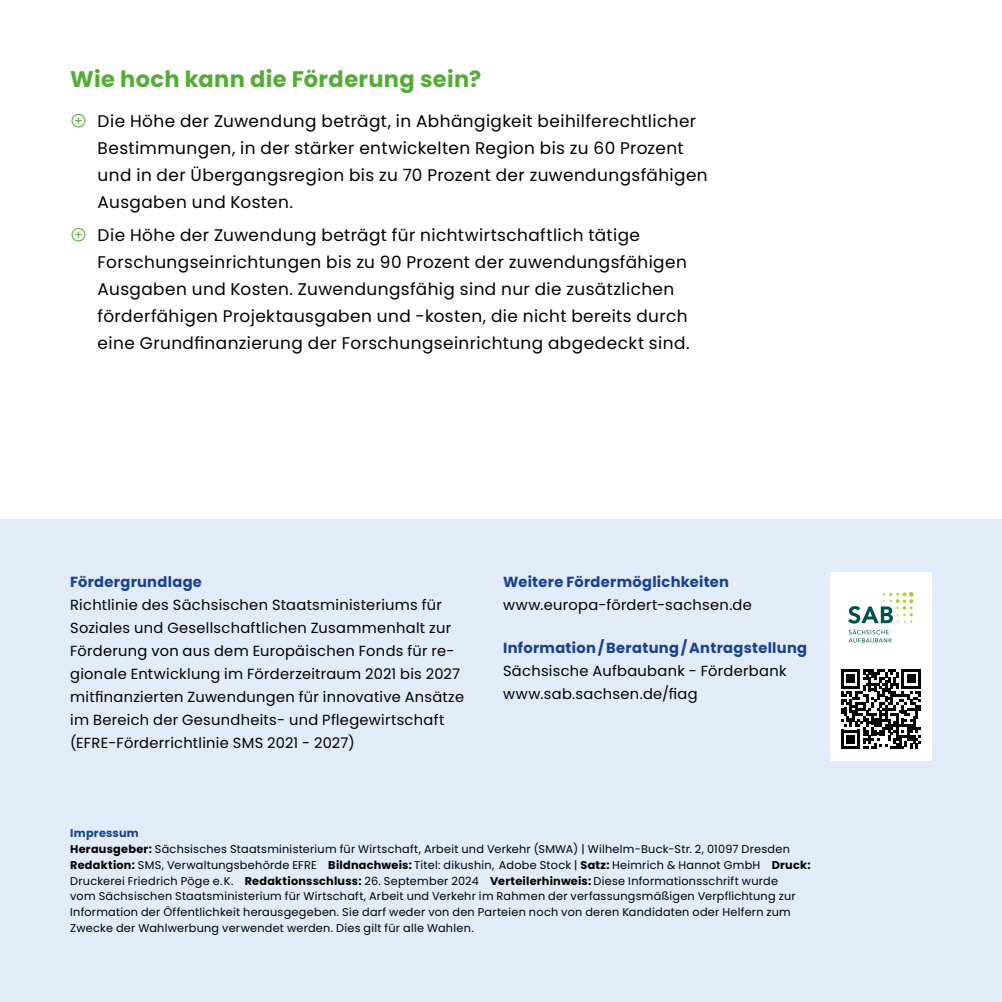
<style>
.page{position:relative;width:1002px;height:1002px;background:#fff}
.page>*{position:absolute;margin:0;border:0;box-sizing:border-box;transform-origin:0 0}
.Head_2_10_pt{font:700 22.5px "Poppins";letter-spacing:.015em;color:#52ae32}
.t1{font:16.88px/27px "Poppins";letter-spacing:.025em;color:#000}
.Infotext{font:14.62px/22.9px "Poppins";letter-spacing:.02em;color:#000}
.Infotext_-_HEAD_3_-_6_5pt_Blau{font:700 14.62px "Poppins";letter-spacing:.02em;color:#164194}
.Impressum_Impressum_Fließtext{font:11.25px/15.8px "Poppins";letter-spacing:.025em;color:#000}
.Impressum_Impressum_Head{font:700 11.25px "Poppins";letter-spacing:.02em;color:#164194}
.s1{font-family:"la solid 900";color:#52ae32}
.s2{font-weight:700}
</style>
<div class="page">
<div style="left:0;top:519px;width:1001px;height:482px;background:#e2ebf8"></div>
<div style="left:829px;top:572px;width:102px;height:188px;background:#fff"></div>
<svg style="left:841px;top:669px;width:79px;height:80px"></svg>
<svg style="left:848px;top:629px;width:44px;height:13px"></svg>
<svg style="left:848px;top:592px;width:65px;height:31px"></svg>
<h2 class="Head_2_10_pt" style="left:70px;top:66px;width:412px">Wie hoch kann die Förderung sein?</h2>
<p class="t1" style="left:98px;top:107px;width:611px;text-indent:-27px"><span class="s1">͖</span> Die Höhe der Zuwendung beträgt, in Abhängigkeit beihilferechtlicher Bestimmungen, in der stärker entwickelten Region bis zu 60 Prozent und in der Übergangsregion bis zu 70 Prozent der zuwendungsfähigen Ausgaben und Kosten.</p>
<p class="t1" style="left:98px;top:222px;width:593px;text-indent:-27px"><span class="s1">͖</span> Die Höhe der Zuwendung beträgt für nichtwirtschaftlich tätige Forschungseinrichtungen bis zu 90 Prozent der zuwendungsfähigen Ausgaben und Kosten. Zuwendungsfähig sind nur die zusätzlichen förderfähigen Projektausgaben und -kosten, die nicht bereits durch eine Grundfinanzierung der Forschungseinrichtung abgedeckt sind.</p>
<h3 class="Infotext_-_HEAD_3_-_6_5pt_Blau" style="left:70px;top:573px;width:133px">Fördergrundlage</h3>
<p class="Infotext" style="left:70px;top:593px;width:395px">Richtlinie des Sächsischen Staatsministeriums für Soziales und Gesellschaftlichen Zusammenhalt zur Förderung von aus dem Europäischen Fonds für re&shy;gionale Entwicklung im Förderzeitraum 2021 bis 2027 mitfinanzierten Zuwendungen für innovative Ansätze im Bereich der Gesundheits- und Pflegewirtschaft (EFRE-Förderrichtlinie SMS 2021 - 2027)</p>
<h3 class="Infotext_-_HEAD_3_-_6_5pt_Blau" style="left:503px;top:573px;width:227px">Weitere Fördermöglichkeiten</h3>
<p class="Infotext" style="left:503px;top:593px;width:250px">www.europa-fördert-sachsen.de</p>
<h3 class="Infotext_-_HEAD_3_-_6_5pt_Blau" style="left:503px;top:639px;width:305px">Information/ -Beratung/ -Antragstellung</h3>
<p class="Infotext" style="left:503px;top:659px;width:285px">Sächsische Aufbaubank - Förderbank</p>
<p class="Infotext" style="left:503px;top:682px;width:196px">www.sab.sachsen.de/fiag</p>
<p class="Impressum_Impressum_Head" style="left:70px;top:826px;width:70px">Impressum</p>
<p class="Impressum_Impressum_Fließtext" style="left:70px;top:841px;width:724px"><span class="s2">Herausgeber:</span> Sächsisches Staatsministerium für Wirtschaft, Arbeit und Verkehr (SMWA) | --Wilhelm-Buck-Str. 2, 01097 --Dresden ---</p>
<p class="Impressum_Impressum_Fließtext" style="left:70px;top:856px;width:741px"><span class="s2">Redaktion:</span> SMS, Verwaltungsbehörde EFRE <span class="s2">Bildnachweis:</span> Titel: dikushin, Adobe Stock | <span class="s2">Satz:</span> Heimrich &amp; Hannot GmbH <span class="s2">Druck:<br></span>Druckerei Friedrich Pöge e.K. <span class="s2">Redaktionsschluss:</span> 26. September 2024 -<span class="s2">Verteilerhinweis:</span> Diese Informationsschrift wurde<br>vom Sächsischen Staatsministerium für Wirtschaft, Arbeit und Verkehr im Rahmen der verfassungsmäßigen Verpflichtung zur Information der Öffentlichkeit herausgegeben. Sie darf weder von den Parteien noch von deren Kandidaten oder Helfern zum Zwecke der Wahlwerbung verwendet werden. Dies gilt für alle Wahlen.</p>
</div>
